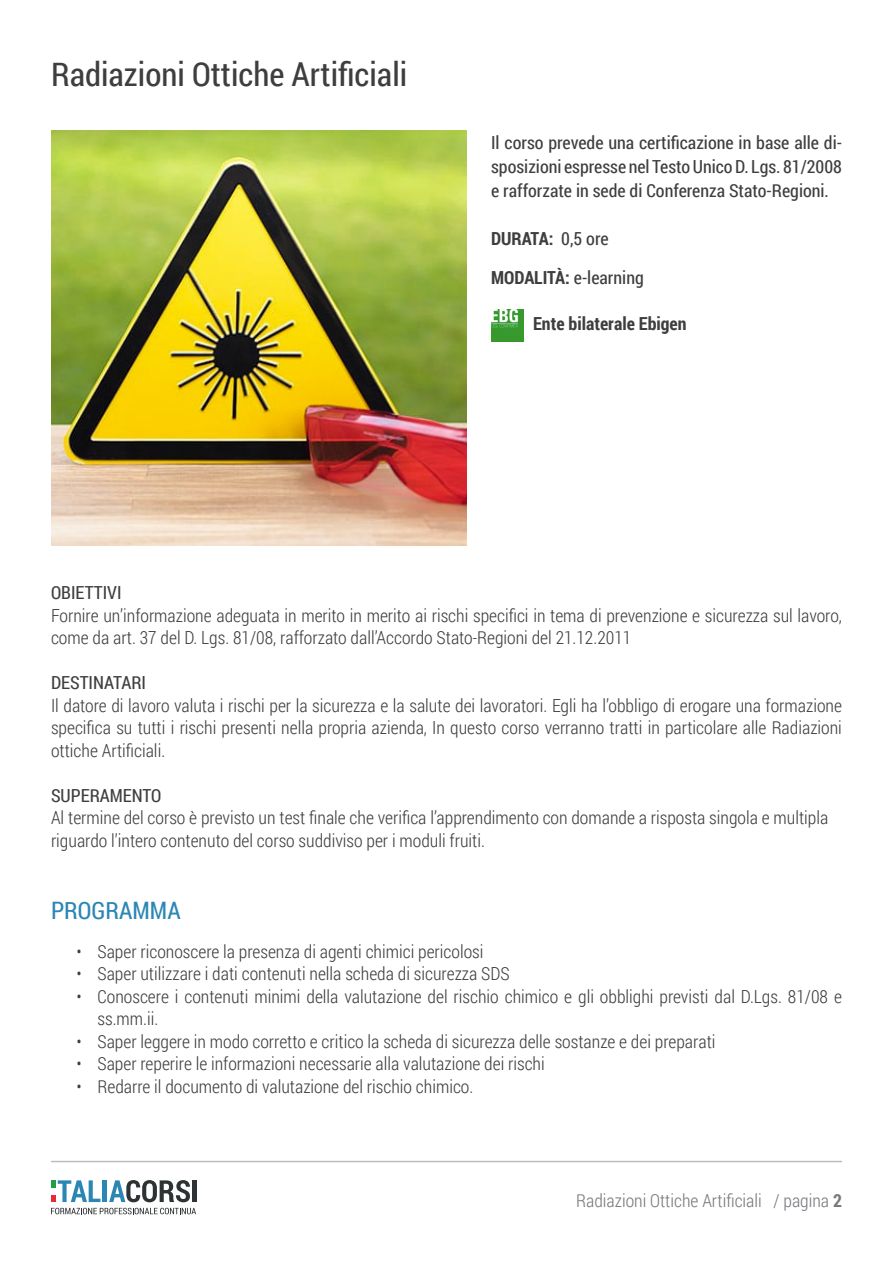
<style>
.page{position:relative;width:893px;height:1263px;background:#fff}
.page>*{position:absolute;margin:0;border:0;box-sizing:border-box;transform-origin:0 0}
.t1{font:33px "Roboto Condensed";color:#3e3e3f}
.t2{font:24px "Roboto Condensed";color:#2c86b4}
.t3{font:300 18px/22.5px "Roboto Condensed";color:#3e3e3f}
.t4{font:18px/24px "Roboto Condensed";color:#3e3e3f;text-align:justify}
.t5{font:700 18px/39px "Roboto Condensed";color:#3e3e3f}
.t6{font:300 18px "Roboto Condensed";color:#76797e}
.s1{font-weight:400}
.s2{font-weight:700}
</style>
<div class="page">
<hr style="left:51px;top:1161px;width:791px;height:1px;background:#bcbdc0">
<hr style="left:103px;top:1180px;width:4px;height:22px;background:#2c86b4">
<svg style="left:109px;top:1180px;width:81px;height:22px"></svg>
<hr style="left:193px;top:1180px;width:4px;height:22px;background:#2d3234">
<svg style="left:51px;top:1208px;width:145px;height:6px"></svg>
<svg style="left:51px;top:1180px;width:49px;height:22px"></svg>
<img style="left:51px;top:130px;width:415px;height:416px">
<img style="left:491px;top:310px;width:32px;height:32px">
<h1 class="t1" style="left:51px;top:51px;width:358px">Radiazioni Ottiche Artificiali</h1>
<p class="t4" style="left:491px;top:130px;width:352px">Il corso prevede una certificazione in base alle di&shy;sposizioni espresse nel Testo Unico D. Lgs. 81/2008 e rafforzate in sede di Conferenza Stato-Regioni.</p>
<p class="t5" style="left:491px;top:219px;width:154px">DURATA: <span class="s1">0,5 ore<br></span>MODALITÀ: <span class="s1">e-learning</span></p>
<p class="t5" style="left:533px;top:303px;width:155px">Ente bilaterale Ebigen</p>
<p class="t4" style="left:51px;top:580px;width:72px">OBIETTIVI</p>
<p class="t3" style="left:51px;top:604px;width:792px">Fornire un’informazione adeguata in merito in merito ai rischi specifici in tema di prevenzione e sicurezza sul lavoro, come da art. 37 del D. Lgs. 81/08, rafforzato dall’Accordo Stato-Regioni del 21.12.2011</p>
<p class="t4" style="left:51px;top:670px;width:97px">DESTINATARI</p>
<p class="t3" style="left:51px;top:694px;width:792px;text-align:justify">Il datore di lavoro valuta i rischi per la sicurezza e la salute dei lavoratori. Egli ha l’obbligo di erogare una formazione specifica su tutti i rischi presenti nella propria azienda, In questo corso verranno tratti in particolare alle Radiazioni ottiche Artificiali.</p>
<p class="t4" style="left:51px;top:783px;width:112px">SUPERAMENTO</p>
<p class="t3" style="left:51px;top:806px;width:779px">Al termine del corso è previsto un test finale che verifica l’apprendimento con domande a risposta singola e multipla riguardo l’intero contenuto del corso suddiviso per i moduli fruiti.</p>
<h2 class="t2" style="left:51px;top:893px;width:131px">PROGRAMMA</h2>
<p class="t3" style="left:77px;top:940px;width:408px">• Saper riconoscere la presenza di agenti chimici pericolosi</p>
<p class="t3" style="left:77px;top:962px;width:435px">• Saper utilizzare i dati contenuti nella scheda di sicurezza SDS</p>
<p class="t3" style="left:98px;top:985px;width:746px;text-indent:-21px">• Conoscere i contenuti minimi della valutazione del rischio chimico e gli obblighi previsti dal D.Lgs. 81/08 e ss.mm.ii.</p>
<p class="t3" style="left:77px;top:1030px;width:641px">• Saper leggere in modo corretto e critico la scheda di sicurezza delle sostanze e dei preparati</p>
<p class="t3" style="left:77px;top:1052px;width:470px">• Saper reperire le informazioni necessarie alla valutazione dei rischi</p>
<p class="t3" style="left:77px;top:1075px;width:398px">• Redarre il documento di valutazione del rischio chimico.</p>
<p class="t6" style="left:576px;top:1188px;width:267px">Radiazioni Ottiche Artificiali / pagina <span class="s2">2</span></p>
</div>
